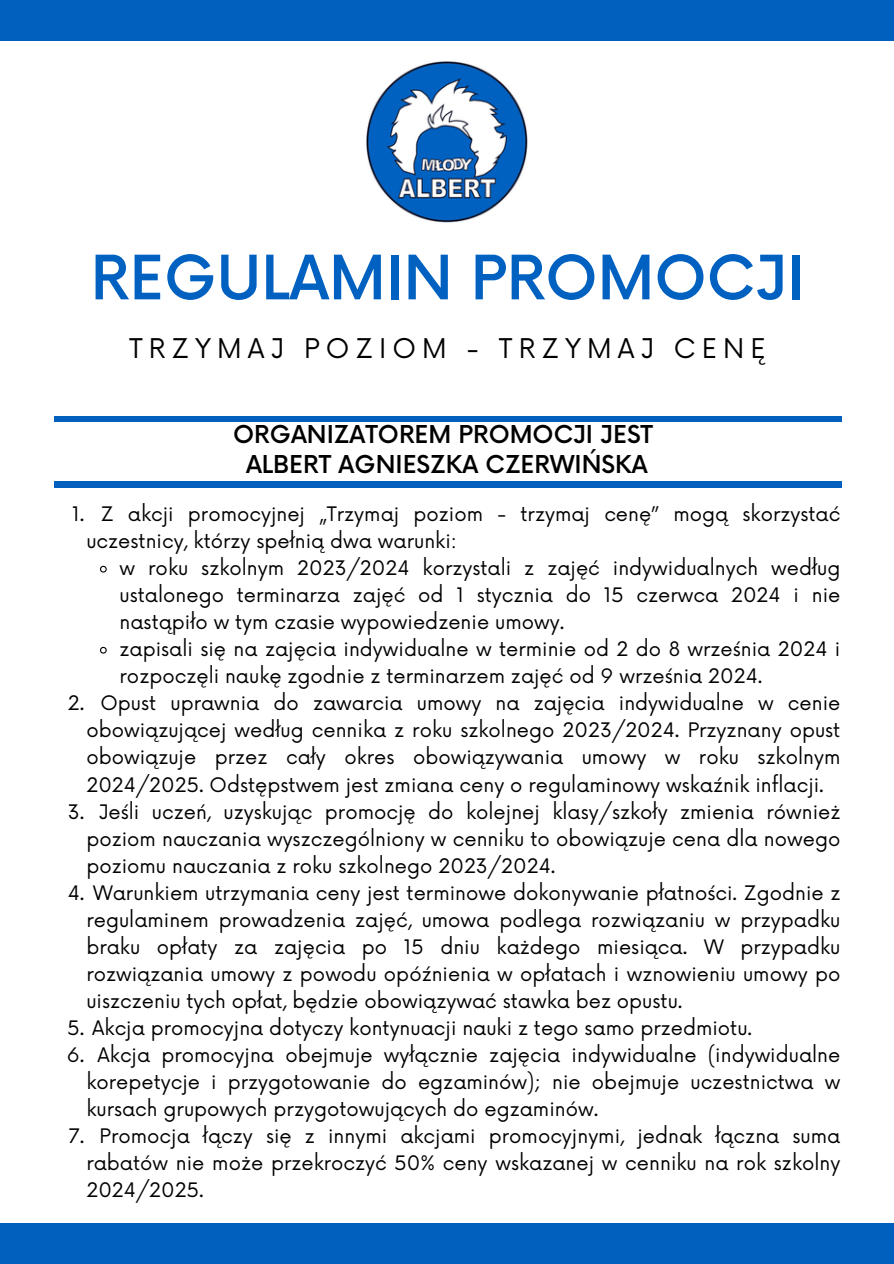
<style>
.page{position:relative;width:894px;height:1264px;background:#fff}
.page>*{position:absolute;margin:0;border:0;box-sizing:border-box;transform-origin:0 0}
.t1{font:500 59.55px "Now";color:#0061c1}
.t2{font:26.4px "Now";letter-spacing:.23em;color:#000}
.t3{font:500 24px/30.3px "Now";color:#000;text-align:center}
.t4{font:19.5px/27px "Now";color:#000;text-align:justify}
</style>
<div class="page">
<div style="left:0;top:0;width:893px;height:1263px;background:#0160be"></div>
<div style="left:0;top:41px;width:893px;height:1181px;background:#fff"></div>
<div style="left:54px;top:416px;width:787px;height:6px;background:#0160be"></div>
<div style="left:54px;top:482px;width:787px;height:5px;background:#0160be"></div>
<img style="left:366px;top:61px;width:161px;height:161px">
<svg style="left:100px;top:565px;width:7px;height:8px"></svg>
<svg style="left:100px;top:646px;width:7px;height:8px"></svg>
<p class="t1" style="left:91px;top:246px;width:715px">REGULAMIN PROMOCJI</p>
<h1 class="t2" style="left:129px;top:334px;width:638px">TRZYMAJ POZIOM - TRZYMAJ CENĘ</h1>
<p class="t3" style="left:233px;top:420px;width:421px">ORGANIZATOREM PROMOCJI JEST<br>ALBERT AGNIESZKA CZERWIŃSKA</p>
<h3 class="t4" style="left:86px;top:502px;width:755px;text-indent:14px">Z akcji promocyjnej „Trzymaj poziom - trzymaj cenę” mogą skorzystać uczestnicy, którzy spełnią dwa warunki:</h3>
<p class="t4" style="left:72px;top:502px;width:14px">1.</p>
<p class="t4" style="left:119px;top:556px;width:722px">w roku szkolnym 2023/2024 korzystali z zajęć indywidualnych według ustalonego terminarza zajęć od 1 stycznia do 15 czerwca 2024 i nie nastąpiło w tym czasie wypowiedzenie umowy.</p>
<h2 class="t4" style="left:119px;top:637px;width:722px">zapisali się na zajęcia indywidualne w terminie od 2 do 8 września 2024 i rozpoczęli naukę zgodnie z terminarzem zajęć od 9 września 2024.</h2>
<p class="t4" style="left:86px;top:691px;width:755px;text-indent:14px">Opust uprawnia do zawarcia umowy na zajęcia indywidualne w cenie obowiązującej według cennika z roku szkolnego 2023/2024. Przyznany opust obowiązuje przez cały okres obowiązywania umowy w roku szkolnym 2024/2025. Odstępstwem jest zmiana ceny o regulaminowy wskaźnik inflacji.</p>
<p class="t4" style="left:68px;top:691px;width:18px">2.</p>
<p class="t4" style="left:86px;top:799px;width:755px;text-indent:13px">Jeśli uczeń, uzyskując promocję do kolejnej klasy/szkoły zmienia również poziom nauczania wyszczególniony w cenniku to obowiązuje cena dla nowego poziomu nauczania z roku szkolnego 2023/2024.</p>
<p class="t4" style="left:68px;top:799px;width:18px">3.</p>
<p class="t4" style="left:86px;top:880px;width:755px;text-indent:-19px">4. Warunkiem utrzymania ceny jest terminowe dokonywanie płatności. Zgodnie z regulaminem prowadzenia zajęć, umowa podlega rozwiązaniu w przypadku braku opłaty za zajęcia po 15 dniu każdego miesiąca. W przypadku rozwiązania umowy z powodu opóźnienia w opłatach i wznowieniu umowy po uiszczeniu tych opłat, będzie obowiązywać stawka bez opustu.</p>
<p class="t4" style="left:67px;top:1015px;width:686px">5. Akcja promocyjna dotyczy kontynuacji nauki z tego samo przedmiotu.</p>
<p class="t4" style="left:86px;top:1042px;width:755px;text-indent:11px">Akcja promocyjna obejmuje wyłącznie zajęcia indywidualne (indywidualne korepetycje i przygotowanie do egzaminów); nie obejmuje uczestnictwa w kursach grupowych przygotowujących do egzaminów.</p>
<p class="t4" style="left:67px;top:1042px;width:19px">6.</p>
<p class="t4" style="left:86px;top:1123px;width:755px;text-indent:13px">Promocja łączy się z innymi akcjami promocyjnymi, jednak łączna suma rabatów nie może przekroczyć 50% ceny wskazanej w cenniku na rok szkolny 2024/2025.</p>
<p class="t4" style="left:68px;top:1123px;width:17px">7.</p>
</div>
